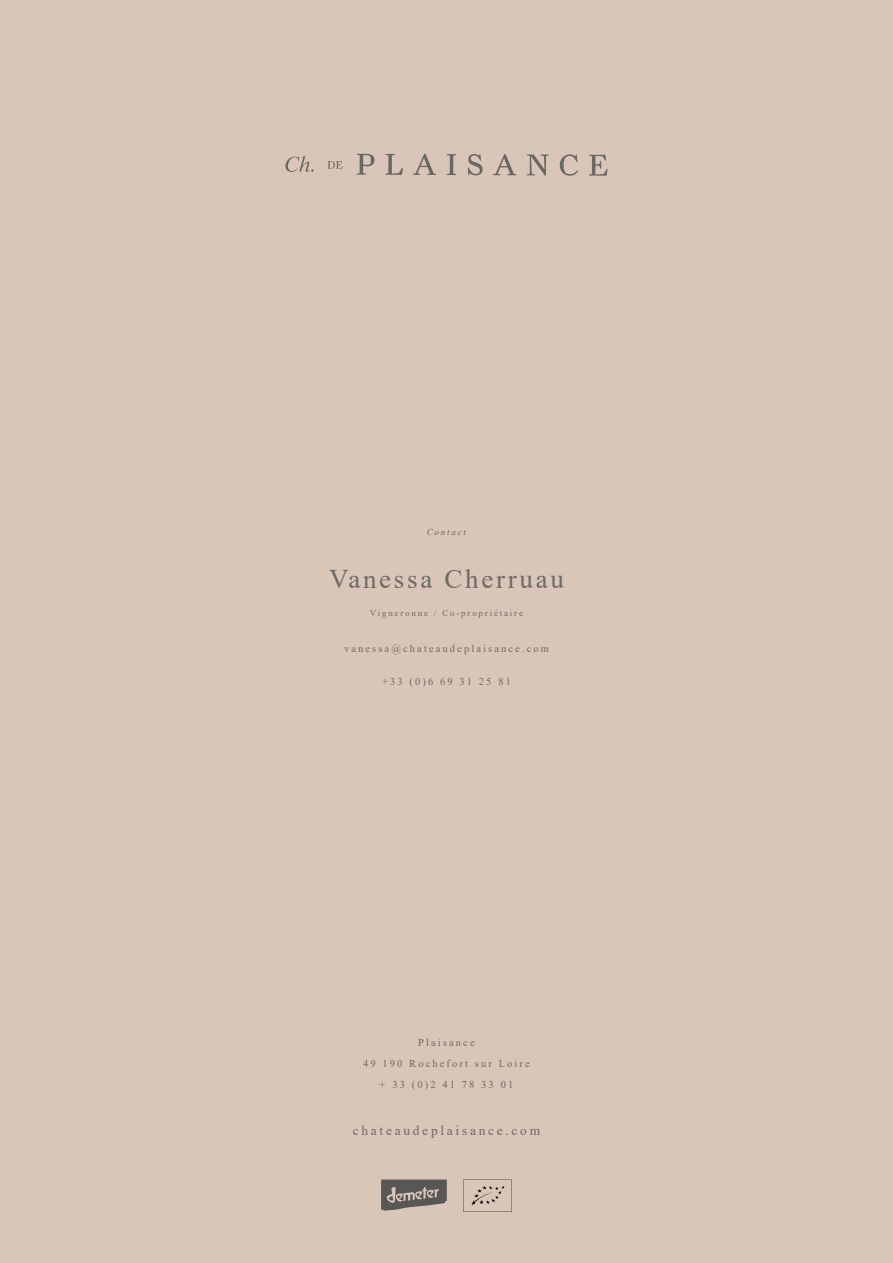
<style>
.page{position:relative;width:893px;height:1263px;background:#dac5b9}
.page>*{position:absolute;margin:0;border:0;box-sizing:border-box;transform-origin:0 0}
.t1{font:27px "Times New Roman";letter-spacing:.1em;color:#6e6a65}
.t2{font:13.5px "Times New Roman";letter-spacing:.2em;color:#6e6a65}
.t3{font:10.5px/21px "Times New Roman";letter-spacing:.2em;color:#6e6a65;text-align:center}
.t4{font:9px "Times New Roman";letter-spacing:.2em;color:#6e6a65}
.t5{font:italic 9px "Times New Roman";letter-spacing:.2em;color:#6e6a65}
</style>
<div class="page">
<svg style="left:357px;top:154px;width:17px;height:21px"></svg>
<svg style="left:385px;top:154px;width:18px;height:21px"></svg>
<svg style="left:413px;top:154px;width:23px;height:21px"></svg>
<svg style="left:447px;top:154px;width:9px;height:21px"></svg>
<svg style="left:468px;top:154px;width:15px;height:21px"></svg>
<svg style="left:493px;top:154px;width:23px;height:21px"></svg>
<svg style="left:527px;top:154px;width:22px;height:22px"></svg>
<svg style="left:560px;top:154px;width:18px;height:22px"></svg>
<svg style="left:589px;top:155px;width:19px;height:21px"></svg>
<svg style="left:327px;top:161px;width:16px;height:8px"></svg>
<svg style="left:285px;top:156px;width:29px;height:16px"></svg>
<svg style="left:463px;top:1179px;width:49px;height:33px"></svg>
<svg style="left:381px;top:1179px;width:66px;height:32px"></svg>
<p class="t5" style="left:427px;top:526px;width:41px">Contact</p>
<h1 class="t1" style="left:329px;top:560px;width:236px">Vanessa Cherruau</h1>
<p class="t4" style="left:370px;top:607px;width:155px">Vigneronne / Co-propriétaire</p>
<p class="t3" style="left:344px;top:637px;width:206px">vanessa@chateaudeplaisance.com</p>
<p class="t3" style="left:382px;top:670px;width:130px">+33 (0)6 69 31 25 81</p>
<p class="t3" style="left:363px;top:1031px;width:168px">Plaisance<br>49 190 Rochefort sur Loire + 33 (0)2 41 78 33 01</p>
<p class="t2" style="left:353px;top:1121px;width:189px">chateaudeplaisance.com</p>
</div>
